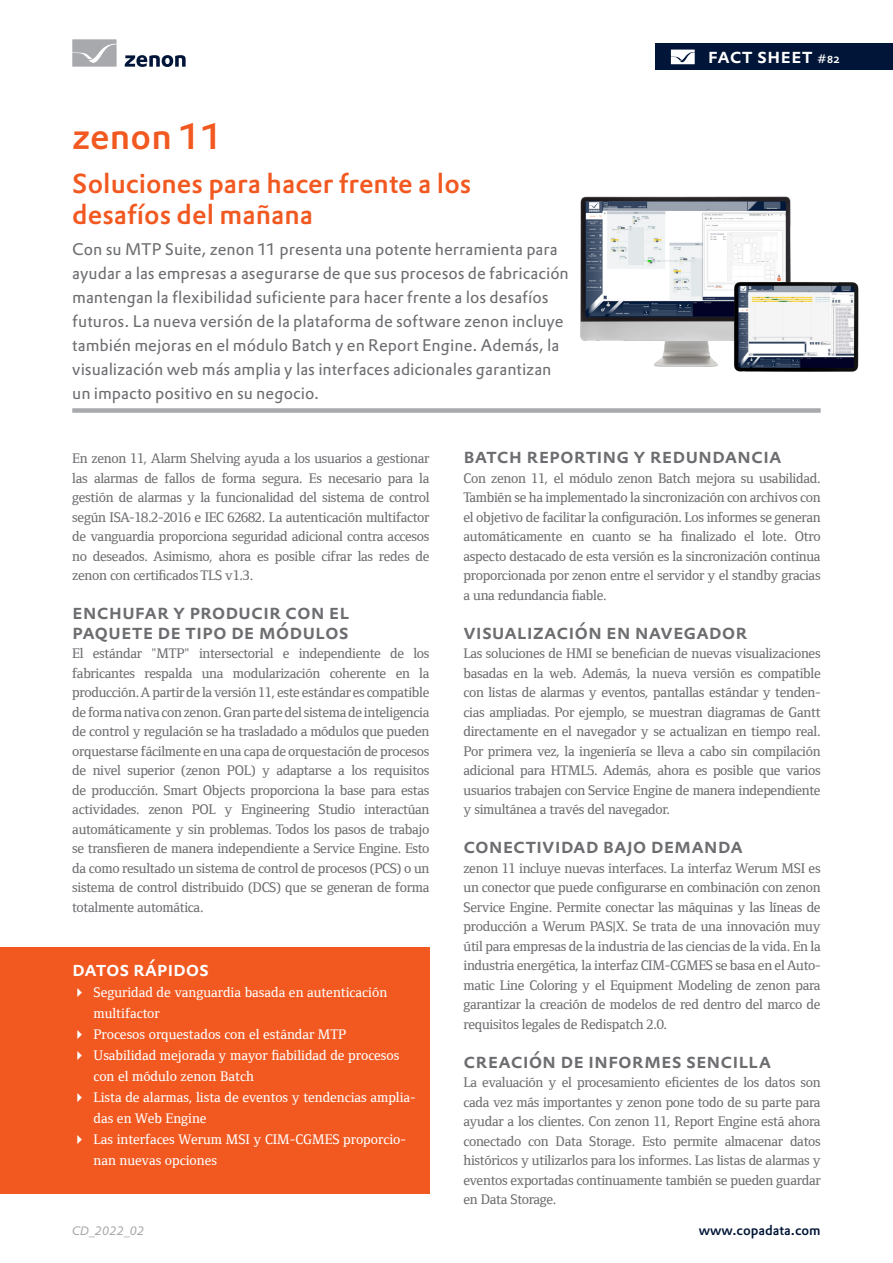
<style>
.page{position:relative;width:893px;height:1263px;background:#fff}
.page>*{position:absolute;margin:0;border:0;box-sizing:border-box;transform-origin:0 0}
.Header_Headline_oran{font:500 36px "DTL Prokyon ETOT";letter-spacing:.005em;color:#f15921}
.Header_Subheadline_o{font:500 27px/31.5px "DTL Prokyon ETOT";color:#f15921}
.Bodytext_Headline{font:500 21px/19.5px "DTL Prokyon TOT Caps";letter-spacing:-.005em;color:#6c6d70}
.t1{font:500 21px "DTL Prokyon TOT Caps";color:#fff}
.t2{font:500 20.85px "DTL Prokyon TOT Caps";letter-spacing:-.01em;color:#fff}
.Header_Teaser_Text{font:16.5px/24px "DTL Prokyon ETOT";color:#6c6d70}
.Normal_Body_Text_EN{font:500 14.25px/19.5px "Foundry Form Serif";letter-spacing:-.02em;color:#6c6d70;text-align:justify}
.Normal_Body_Text_ES{font:500 14.25px/19.5px "Foundry Form Serif";letter-spacing:-.02em;color:#6c6d70;text-align:justify}
.t3{font:500 14.25px/21px "Foundry Form Serif";color:#fff}
.t4{font:500 13.5px "DTL Prokyon TOT";color:#001537}
.t5{font:italic 12px "DTL Prokyon TOT";color:#a8a9ad}
.s1{font-size:12px}
</style>
<div class="page">
<div style="left:656px;top:44px;width:237px;height:26px;background:#001537"></div>
<svg style="left:671px;top:50px;width:24px;height:14px"></svg>
<svg style="left:125px;top:55px;width:61px;height:12px"></svg>
<svg style="left:72px;top:39px;width:45px;height:28px"></svg>
<div style="left:72px;top:408px;width:749px;height:5px;background:#a8a9ad"></div>
<div style="left:0;top:947px;width:429px;height:246px;background:#f15921"></div>
<img style="left:580px;top:196px;width:279px;height:176px">
<p class="Header_Headline_oran" style="left:72px;top:112px;width:152px">zenon 11</p>
<p class="Header_Subheadline_o" style="left:72px;top:167px;width:401px">Soluciones para hacer frente a los desafíos del mañana</p>
<p class="Header_Teaser_Text" style="left:72px;top:237px;width:498px">Con su MTP Suite, zenon 11 presenta una potente herramienta para ayudar a las empresas a asegurarse de que sus procesos de fabricación mantengan la flexibilidad suficiente para hacer frente a los desafíos futuros. La nueva versión de la plataforma de software zenon incluye también mejoras en el módulo Batch y en Report Engine. Además, la visualización web más amplia y las interfaces adicionales garantizan un impacto positivo en su negocio.</p>
<p class="t1" style="left:708px;top:42px;width:133px">fact sheet <span class="s1">#82</span></p>
<p class="Normal_Body_Text_EN" style="left:72px;top:449px;width:359px">En zenon 11, Alarm Shelving ayuda a los usuarios a gestionar las alarmas de fallos de forma segura. Es necesario para la gestión de alarmas y la funcionalidad del sistema de control según ISA-18.2-2016 e IEC 62682. La autenticación multifactor de vanguardia proporciona seguridad adicional contra accesos no deseados. Asimismo, ahora es posible cifrar las redes de zenon con certificados TLS v1.3.</p>
<p class="Bodytext_Headline" style="left:72px;top:602px;width:279px">Enchufar y producir con el paquete de tipo de módulos</p>
<p class="Normal_Body_Text_EN" style="left:72px;top:644px;width:359px">El estándar "MTP" intersectorial e independiente de los fabricantes respalda una modularización coherente en la producción. A partir de la versión 11, este estándar es compatible de forma nativa con zenon. Gran parte del sistema de inteligencia de control y regulación se ha trasladado a módulos que pueden orquestarse fácilmente en una capa de orquestación de procesos de nivel superior (zenon POL) y adaptarse a los requisitos de producción. Smart Objects proporciona la base para estas actividades. zenon POL y Engineering Studio interactúan automáticamente y sin problemas. Todos los pasos de trabajo se transfieren de manera independiente a Service Engine. Esto da como resultado un sistema de control de procesos (PCS) o un sistema de control distribuido (DCS) que se generan de forma totalmente automática.</p>
<h3 class="t2" style="left:72px;top:955px;width:138px">Datos rápidos</h3>
<p class="t3" style="left:94px;top:982px;width:324px">Seguridad de vanguardia basada en autenticación multifactor<br>Procesos orquestados con el estándar MTP<br>Usabilidad mejorada y mayor fiabilidad de procesos con el módulo zenon Batch<br>Lista de alarmas, lista de eventos y tendencias amplia&shy;das en Web Engine<br>Las interfaces Werum MSI y CIM-CGMES proporcio&shy;nan nuevas opciones</p>
<p class="t5" style="left:72px;top:1223px;width:74px">CD_2022_02</p>
<p class="Bodytext_Headline" style="left:463px;top:446px;width:320px">Batch Reporting y redundancia</p>
<p class="Normal_Body_Text_EN" style="left:463px;top:468px;width:359px">Con zenon 11, el módulo zenon Batch mejora su usabilidad.<br>También se ha implementado la sincronización con archivos con el objetivo de facilitar la configuración. Los informes se generan automáticamente en cuanto se ha finalizado el lote. Otro aspecto destacado de esta versión es la sincronización continua proporcionada por zenon entre el servidor y el standby gracias a una redundancia fiable.</p>
<p class="Bodytext_Headline" style="left:463px;top:622px;width:285px">Visualización en navegador</p>
<p class="Normal_Body_Text_ES" style="left:463px;top:644px;width:359px">Las soluciones de HMI se benefician de nuevas visualizaciones basadas en la web. Además, la nueva versión es compatible con listas de alarmas y eventos, pantallas estándar y tenden&shy;cias ampliadas. Por ejemplo, se muestran diagramas de Gantt directamente en el navegador y se actualizan en tiempo real.<br>Por primera vez, la ingeniería se lleva a cabo sin compilación adicional para HTML5. Además, ahora es posible que varios usuarios trabajen con Service Engine de manera independiente y simultánea a través del navegador.</p>
<p class="Bodytext_Headline" style="left:463px;top:836px;width:281px">Conectividad bajo demanda</p>
<p class="Normal_Body_Text_ES" style="left:463px;top:858px;width:359px">zenon 11 incluye nuevas interfaces. La interfaz Werum MSI es un conector que puede configurarse en combinación con zenon Service Engine. Permite conectar las máquinas y las líneas de producción a Werum PAS|X. Se trata de una innovación muy útil para empresas de la industria de las ciencias de la vida. En la industria energética, la interfaz CIM-CGMES se basa en el Auto&shy;matic Line Coloring y el Equipment Modeling de zenon para garantizar la creación de modelos de red dentro del marco de requisitos legales de Redispatch 2.0.</p>
<p class="Bodytext_Headline" style="left:463px;top:1051px;width:309px">Creación de informes sencilla</p>
<p class="Normal_Body_Text_EN" style="left:463px;top:1073px;width:359px">La evaluación y el procesamiento eficientes de los datos son cada vez más importantes y zenon pone todo de su parte para ayudar a los clientes. Con zenon 11, Report Engine está ahora conectado con Data Storage. Esto permite almacenar datos históricos y utilizarlos para los informes. Las listas de alarmas y eventos exportadas continuamente también se pueden guardar en Data Storage.</p>
<p class="t4" style="left:699px;top:1221px;width:124px">www.copadata.com</p>
</div>
